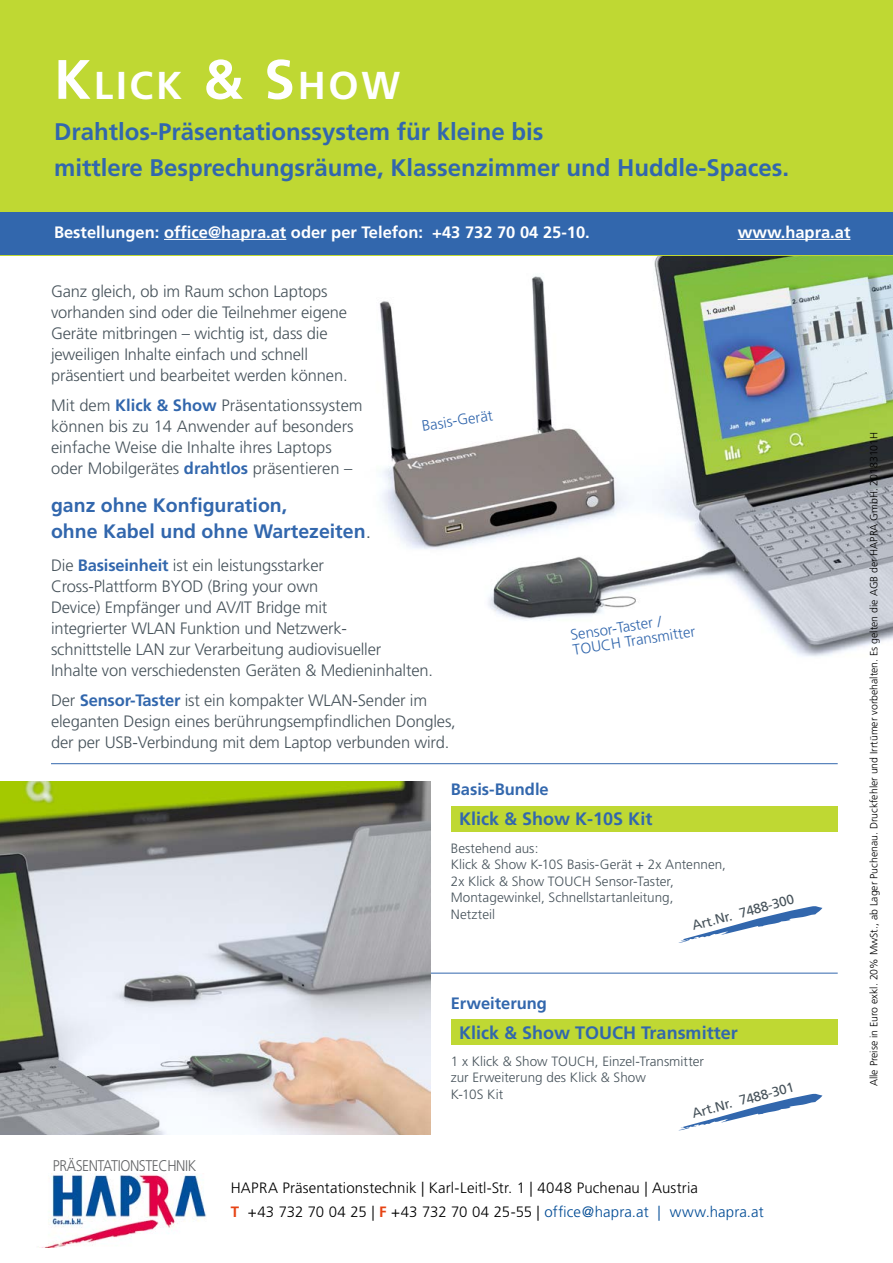
<style>
.page{position:relative;width:893px;height:1263px;background:#fff}
.page>*{position:absolute;margin:0;border:0;box-sizing:border-box;transform-origin:0 0}
.t1{font:700 38.85px "Frutiger";letter-spacing:.07em;color:#fff}
.t2{font:700 24px/36.5px "Frutiger";color:#3267ad}
.t3{font:700 19.5px/25.5px "Frutiger";color:#3267ad}
.t4{font:700 18px "Frutiger";color:#3267ad}
.t5{font:300 16.5px/21px "Frutiger";letter-spacing:-.01em;color:#47535b}
.t6{font:700 16.5px "Frutiger";color:#fff}
.t7{font:700 16.5px "Frutiger";color:#3267ad}
.t8{font:300 15.45px "Frutiger";letter-spacing:-.03em;color:#646567;scale:.9 1}
.t9{font:300 15px/24px "Frutiger";letter-spacing:.01em;color:#000}
.t10{font:300 15px/15px "Frutiger";color:#3267ad}
.t11{font:300 13.5px/16.5px "Frutiger";color:#47535b}
.t12{font:13.5px "Frutiger";color:#47535b}
.t13{font:300 10.5px "Frutiger";color:#000}
.s1{font-size:55.5px}
.s2{font-weight:700;color:#3267ad}
.s3{font-weight:300;color:#47535b}
.s4{font-weight:700;color:#e64415}
.s5{color:#004b95}
</style>
<div class="page">
<img style="left:306px;top:255px;width:587px;height:402px">
<div style="left:0;top:0;width:893px;height:255px;background:#bfd833"></div>
<div style="left:0;top:213px;width:893px;height:42px;background:#3267ad"></div>
<img style="left:39px;top:1174px;width:168px;height:74px">
<div style="left:451px;top:806px;width:387px;height:25px;background:#bfd833"></div>
<svg style="left:678px;top:906px;width:144px;height:37px"></svg>
<div style="left:451px;top:1019px;width:387px;height:26px;background:#bfd833"></div>
<svg style="left:678px;top:1093px;width:144px;height:38px"></svg>
<hr style="left:51px;top:763px;width:787px;height:1px;background:#3267ad">
<hr style="left:51px;top:973px;width:787px;height:1px;background:#3267ad">
<img style="left:0;top:781px;width:430px;height:353px">
<hr style="left:164px;top:239px;width:122px;height:1px;background:#fff">
<hr style="left:738px;top:239px;width:112px;height:1px;background:#fff">
<h1 class="t1" style="left:54px;top:62px;width:348px"><span class="s1">K</span>LICK <span class="s1">&amp; S</span>HOW</h1>
<h2 class="t2" style="left:54px;top:113px;width:737px">Drahtlos-Präsentationssystem für kleine bis<br>mittlere Besprechungsräume, Klassenzimmer und Huddle-Spaces.</h2>
<p class="t6" style="left:54px;top:222px;width:537px">Bestellungen: office@hapra.at oder per Telefon: +43 732 70 04 25-10.</p>
<p class="t6" style="left:738px;top:222px;width:114px">www.hapra.at</p>
<p class="t5" style="left:51px;top:281px;width:298px">Ganz gleich, ob im Raum schon Laptops vorhanden sind oder die Teilnehmer eigene Geräte mitbringen – wichtig ist, dass die jeweiligen Inhalte einfach und schnell präsentiert und bearbeitet werden können.</p>
<p class="t5" style="left:51px;top:395px;width:313px">Mit dem <span class="s2">Klick &amp; Show</span> Präsentationssystem können bis zu 14 Anwender auf besonders einfache Weise die Inhalte ihres Laptops oder Mobilgerätes <span class="s2">drahtlos</span> präsentieren –</p>
<p class="t3" style="left:51px;top:493px;width:322px">ganz ohne Konfiguration,<br>ohne Kabel und ohne Wartezeiten<span class="s3">.</span></p>
<p class="t5" style="left:51px;top:555px;width:383px">Die <span class="s2">Basiseinheit</span> ist ein leistungsstarker Cross-Plattform BYOD (Bring your own<br>Device) Empfänger und AV/IT Bridge mit<br>integrierter WLAN Funktion und Netzwerk-<br>schnittstelle LAN zur Verarbeitung audiovisueller<br>Inhalte von verschiedensten Geräten &amp; Medieninhalten.</p>
<p class="t5" style="left:51px;top:690px;width:406px">Der <span class="s2">Sensor-Taster</span> ist ein kompakter WLAN-Sender im eleganten Design eines berührungsempfindlichen Dongles, der per USB-Verbindung mit dem Laptop verbunden wird.</p>
<p class="t10" style="left:421px;top:419px;width:73px;rotate:-9deg">Basis-Gerät</p>
<p class="t7" style="left:451px;top:779px;width:100px">Basis-Bundle</p>
<p class="t10" style="left:570px;top:628px;width:125px;rotate:-9deg">Sensor-Taster /<br>TOUCH Transmitter</p>
<p class="t4" style="left:459px;top:808px;width:195px">Klick &amp; Show K-10S Kit</p>
<p class="t11" style="left:451px;top:840px;width:277px">Bestehend aus:<br>Klick &amp; Show K-10S Basis-Gerät + 2x Antennen,<br>2x Klick &amp; Show TOUCH Sensor-Taster,<br>Montagewinkel, Schnellstartanleitung,<br>Netzteil</p>
<p class="t12" style="left:690px;top:918px;width:106px;rotate:-15deg">Art.Nr. 7488-300</p>
<p class="t7" style="left:451px;top:993px;width:98px">Erweiterung</p>
<p class="t4" style="left:459px;top:1022px;width:280px">Klick &amp; Show TOUCH Transmitter</p>
<p class="t8" style="left:53px;top:1157px;width:161px">PRÄSENTATIONSTECHNIK</p>
<p class="t11" style="left:451px;top:1053px;width:255px">1 x Klick &amp; Show TOUCH, Einzel-Transmitter zur Erweiterung des Klick &amp; Show<br>K-10S Kit</p>
<p class="t12" style="left:690px;top:1106px;width:106px;rotate:-15deg">Art.Nr. 7488-301</p>
<p class="t9" style="left:231px;top:1175px;width:535px">HAPRA Präsentationstechnik | Karl-Leitl-Str. 1 | 4048 Puchenau | Austria<br><span class="s4">T</span> +43 732 70 04 25 | <span class="s4">F</span> +43 732 70 04 25-55 | <span class="s5">office@hapra.at | www.hapra.at</span></p>
<p class="t13" style="left:868px;top:1086px;width:656px;rotate:-90deg">Alle Preise in Euro exkl. 20% MwSt., ab Lager Puchenau. Druckfehler und Irrtümer vorbehalten. Es gelten die AGB der HAPRA GmbH. 20183101H</p>
</div>
